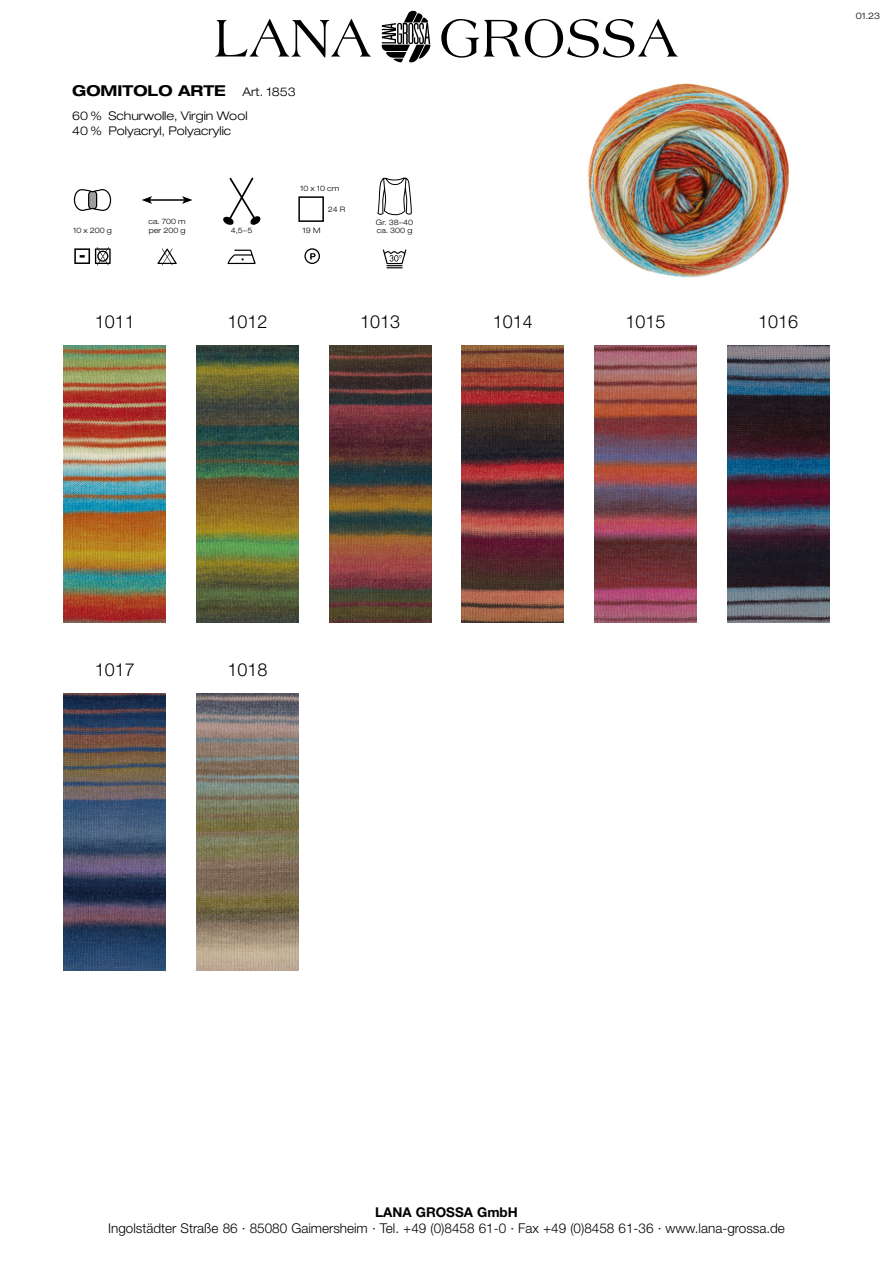
<style>
.page{position:relative;width:893px;height:1263px;background:#fff}
.page>*{position:absolute;margin:0;border:0;box-sizing:border-box;transform-origin:0 0}
.t1{font:300 18px "Helvetica Neue LT Pro";color:#000}
.t2{font:700 expanded 15px "Helvetica Neue LT Pro";color:#000}
.t3{font:300 13.5px "Helvetica Neue LT Pro";color:#000}
.t4{font:700 13.5px "Helvetica Neue LT Pro";color:#000}
.t5{font:300 expanded 12px/15px "Helvetica Neue LT Pro";color:#000}
.t6{font:300 expanded 9px "Helvetica Neue LT Pro";color:#000}
.t7{font:300 expanded 7.5px/8.2px "Helvetica Neue LT Pro";color:#000}
.s1{font-weight:300;font-size:12px}
</style>
<div class="page">
<img style="left:588px;top:83px;width:201px;height:195px">
<svg style="left:215px;top:11px;width:463px;height:52px"></svg>
<hr style="left:150px;top:199px;width:34px;height:2px;background:#000">
<svg style="left:142px;top:196px;width:10px;height:8px"></svg>
<svg style="left:182px;top:196px;width:11px;height:8px"></svg>
<div style="left:298px;top:196px;width:26px;height:26px;border:2px solid #000"></div>
<svg style="left:223px;top:177px;width:38px;height:48px"></svg>
<svg style="left:377px;top:177px;width:35px;height:38px"></svg>
<svg style="left:73px;top:189px;width:39px;height:22px"></svg>
<svg style="left:227px;top:250px;width:29px;height:14px"></svg>
<svg style="left:383px;top:249px;width:23px;height:19px"></svg>
<svg style="left:304px;top:248px;width:16px;height:16px"></svg>
<svg style="left:157px;top:248px;width:20px;height:18px"></svg>
<svg style="left:74px;top:247px;width:37px;height:19px"></svg>
<img style="left:64px;top:346px;width:102px;height:276px">
<img style="left:196px;top:346px;width:102px;height:276px">
<img style="left:329px;top:346px;width:102px;height:276px">
<img style="left:462px;top:346px;width:102px;height:276px">
<img style="left:594px;top:346px;width:102px;height:276px">
<img style="left:727px;top:346px;width:102px;height:276px">
<img style="left:64px;top:694px;width:102px;height:276px">
<img style="left:196px;top:694px;width:102px;height:276px">
<p class="t2" style="left:72px;top:81px;width:225px">GOMITOLO ARTE <span class="s1">Art. 1853</span></p>
<p class="t5" style="left:72px;top:108px;width:177px">60 % Schurwolle, Virgin Wool<br>40 % Polyacryl, Polyacrylic</p>
<p class="t7" style="left:300px;top:184px;width:41px">10 x 10 cm</p>
<p class="t7" style="left:328px;top:205px;width:19px">24 R</p>
<p class="t7" style="left:303px;top:226px;width:19px">19 M</p>
<p class="t7" style="left:376px;top:218px;width:39px">Gr. 38–40</p>
<p class="t7" style="left:148px;top:218px;width:39px">ca. 700 m per 200 g</p>
<p class="t7" style="left:231px;top:226px;width:23px">4,5–5</p>
<p class="t7" style="left:73px;top:226px;width:40px">10 x 200 g</p>
<p class="t7" style="left:377px;top:226px;width:37px">ca. 300 g</p>
<h1 class="t1" style="left:95px;top:310px;width:42px">1011</h1>
<h1 class="t1" style="left:227px;top:310px;width:42px">1012</h1>
<h1 class="t1" style="left:360px;top:310px;width:42px">1013</h1>
<h1 class="t1" style="left:493px;top:310px;width:42px">1014</h1>
<h1 class="t1" style="left:625px;top:310px;width:42px">1015</h1>
<h1 class="t1" style="left:758px;top:310px;width:42px">1016</h1>
<p class="t6" style="left:856px;top:10px;width:26px">01.23</p>
<h1 class="t1" style="left:95px;top:658px;width:42px">1017</h1>
<h1 class="t1" style="left:227px;top:658px;width:42px">1018</h1>
<p class="t4" style="left:375px;top:1203px;width:144px">LANA GROSSA GmbH</p>
<p class="t3" style="left:108px;top:1220px;width:678px">Ingolstädter Straße 86 · 85080 Gaimersheim · Tel. +49 (0)8458 61-0 · Fax +49 (0)8458 61-36 · www.lana-grossa.de</p>
</div>
